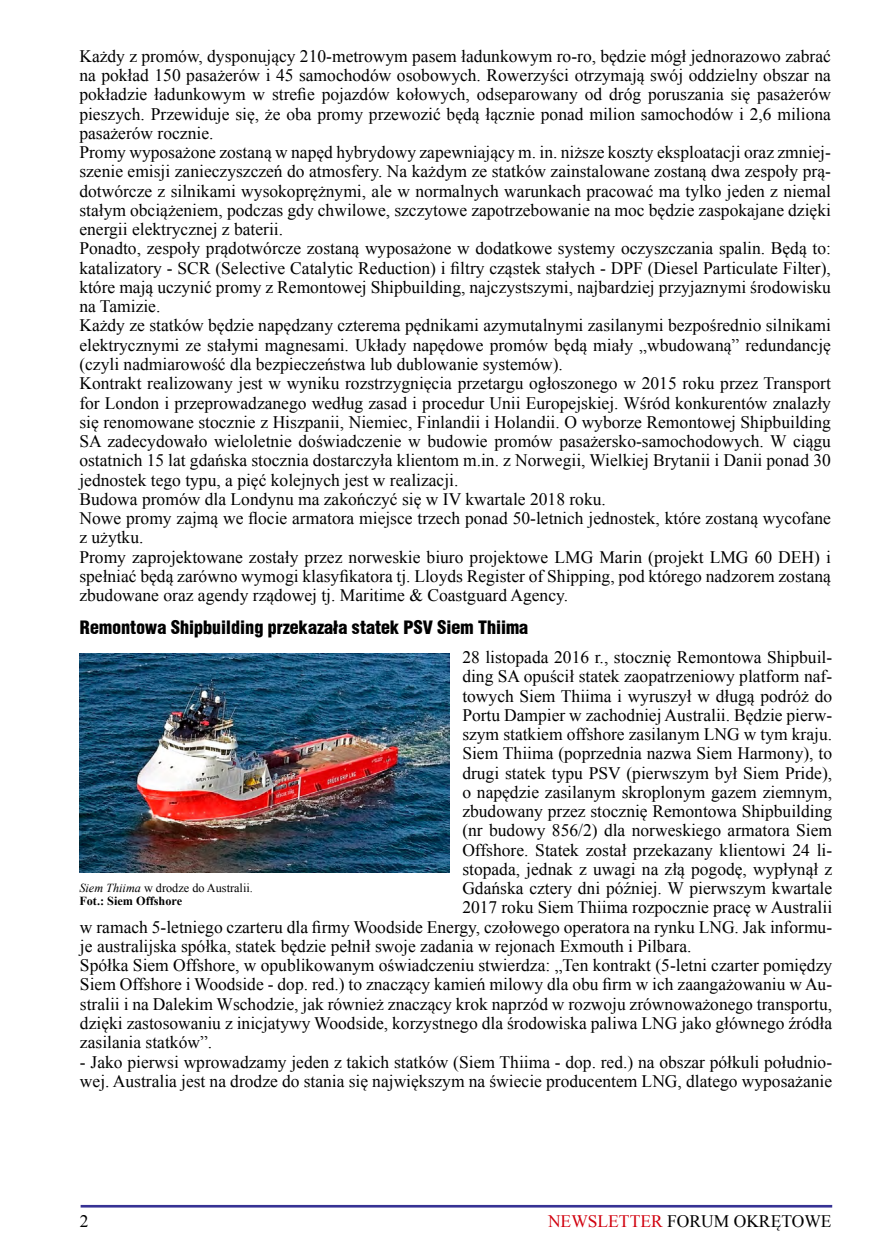
<style>
.page{position:relative;width:893px;height:1241px;background:#fff}
.page>*{position:absolute;margin:0;border:0;box-sizing:border-box;transform-origin:0 0}
.t1{font:18.38px "Switz Cond Blackpl";color:#000}
.t2{font:17.5px/19.2px "Times New Roman";color:#000}
.t3{font:12.25px/13.1px "Times New Roman";color:#000}
.s1{font-style:italic}
.s2{font-weight:700}
.s3{color:#d1010e}
</style>
<div class="page">
<hr style="left:81px;top:1204px;width:751px;height:3px;background:#363294">
<img style="left:79px;top:653px;width:371px;height:218px">
<p class="t2" style="left:79px;top:46px;width:753px">Każdy z promów, dysponujący 210-metrowym pasem ładunkowym ro-ro, będzie mógł jednorazowo zabrać na pokład 150 pasażerów i 45 samochodów osobowych. Rowerzyści otrzymają swój oddzielny obszar na pokładzie ładunkowym w strefie pojazdów kołowych, odseparowany od dróg poruszania się pasażerów pieszych. Przewiduje się, że oba promy przewozić będą łącznie ponad milion samochodów i 2,6 miliona pasażerów rocznie.<br>Promy wyposażone zostaną w napęd hybrydowy zapewniający m. in. niższe koszty eksploatacji oraz zmniej&shy;szenie emisji zanieczyszczeń do atmosfery. Na każdym ze statków zainstalowane zostaną dwa zespoły prą&shy;dotwórcze z silnikami wysokoprężnymi, ale w normalnych warunkach pracować ma tylko jeden z niemal stałym obciążeniem, podczas gdy chwilowe, szczytowe zapotrzebowanie na moc będzie zaspokajane dzięki energii elektrycznej z baterii.<br>Ponadto, zespoły prądotwórcze zostaną wyposażone w dodatkowe systemy oczyszczania spalin. Będą to: katalizatory - SCR (Selective Catalytic Reduction) i filtry cząstek stałych - DPF (Diesel Particulate Filter), które mają uczynić promy z Remontowej Shipbuilding, najczystszymi, najbardziej przyjaznymi środowisku na Tamizie.<br>Każdy ze statków będzie napędzany czterema pędnikami azymutalnymi zasilanymi bezpośrednio silnikami elektrycznymi ze stałymi magnesami. Układy napędowe promów będą miały „wbudowaną” redundancję (czyli nadmiarowość dla bezpieczeństwa lub dublowanie systemów).<br>Kontrakt realizowany jest w wyniku rozstrzygnięcia przetargu ogłoszonego w 2015 roku przez Transport for London i przeprowadzanego według zasad i procedur Unii Europejskiej. Wśród konkurentów znalazły się renomowane stocznie z Hiszpanii, Niemiec, Finlandii i Holandii. O wyborze Remontowej Shipbuilding SA zadecydowało wieloletnie doświadczenie w budowie promów pasażersko-samochodowych. W ciągu ostatnich 15 lat gdańska stocznia dostarczyła klientom m.in. z Norwegii, Wielkiej Brytanii i Danii ponad 30 jednostek tego typu, a pięć kolejnych jest w realizacji.<br>Budowa promów dla Londynu ma zakończyć się w IV kwartale 2018 roku.<br>Nowe promy zajmą we flocie armatora miejsce trzech ponad 50-letnich jednostek, które zostaną wycofane z użytku.<br>Promy zaprojektowane zostały przez norweskie biuro projektowe LMG Marin (projekt LMG 60 DEH) i spełniać będą zarówno wymogi klasyfikatora tj. Lloyds Register of Shipping, pod którego nadzorem zostaną zbudowane oraz agendy rządowej tj. Maritime &amp; Coastguard Agency.</p>
<p class="t1" style="left:80px;top:615px;width:450px">Remontowa Shipbuilding przekazała statek PSV Siem Thiima</p>
<p class="t2" style="left:462px;top:647px;width:371px">28 listopada 2016 r., stocznię Remontowa Shipbuil-</p>
<p class="t2" style="left:462px;top:666px;width:371px">ding SA opuścił statek zaopatrzeniowy platform naf-</p>
<p class="t2" style="left:462px;top:685px;width:371px">towych Siem Thiima i wyruszył w długą podróż do</p>
<p class="t2" style="left:462px;top:704px;width:371px">Portu Dampier w zachodniej Australii. Będzie pierw-</p>
<p class="t2" style="left:462px;top:724px;width:371px">szym statkiem offshore zasilanym LNG w tym kraju.</p>
<p class="t2" style="left:462px;top:743px;width:371px">Siem Thiima (poprzednia nazwa Siem Harmony), to</p>
<p class="t2" style="left:462px;top:762px;width:371px">drugi statek typu PSV (pierwszym był Siem Pride),</p>
<p class="t2" style="left:462px;top:781px;width:371px">o napędzie zasilanym skroplonym gazem ziemnym,</p>
<p class="t2" style="left:462px;top:801px;width:371px">zbudowany przez stocznię Remontowa Shipbuilding</p>
<p class="t2" style="left:462px;top:820px;width:371px">(nr budowy 856/2) dla norweskiego armatora Siem</p>
<p class="t2" style="left:462px;top:839px;width:371px">Offshore. Statek został przekazany klientowi 24 li-</p>
<p class="t2" style="left:462px;top:858px;width:371px">stopada, jednak z uwagi na złą pogodę, wypłynął z</p>
<p class="t2" style="left:462px;top:878px;width:371px">Gdańska cztery dni później. W pierwszym kwartale</p>
<p class="t2" style="left:462px;top:897px;width:371px">2017 roku Siem Thiima rozpocznie pracę w Australii</p>
<p class="t2" style="left:80px;top:916px;width:754px">w ramach 5-letniego czarteru dla firmy Woodside Energy, czołowego operatora na rynku LNG. Jak informu-</p>
<p class="t2" style="left:80px;top:935px;width:613px">je australijska spółka, statek będzie pełnił swoje zadania w rejonach Exmouth i Pilbara.</p>
<p class="t2" style="left:80px;top:955px;width:754px">Spółka Siem Offshore, w opublikowanym oświadczeniu stwierdza: „Ten kontrakt (5-letni czarter pomiędzy</p>
<p class="t2" style="left:80px;top:974px;width:754px">Siem Offshore i Woodside - dop. red.) to znaczący kamień milowy dla obu firm w ich zaangażowaniu w Au-</p>
<p class="t2" style="left:80px;top:993px;width:754px">stralii i na Dalekim Wschodzie, jak również znaczący krok naprzód w rozwoju zrównoważonego transportu,</p>
<p class="t2" style="left:80px;top:1012px;width:754px">dzięki zastosowaniu z inicjatywy Woodside, korzystnego dla środowiska paliwa LNG jako głównego źródła</p>
<p class="t2" style="left:80px;top:1032px;width:134px">zasilania statków”.</p>
<p class="t2" style="left:80px;top:1051px;width:754px">- Jako pierwsi wprowadzamy jeden z takich statków (Siem Thiima - dop. red.) na obszar półkuli południo&shy;wej. Australia jest na drodze do stania się największym na świecie producentem LNG, dlatego wyposażanie</p>
<p class="t3" style="left:79px;top:880px;width:175px"><span class="s1">Siem Thiima</span> w drodze do Australii.<br><span class="s2">Fot.: Siem Offshore</span></p>
<p class="t2" style="left:80px;top:1210px;width:10px">2</p>
<p class="t2" style="left:548px;top:1210px;width:285px"><span class="s3">NEWSLETTER</span> FORUM OKRĘTOWE</p>
</div>
